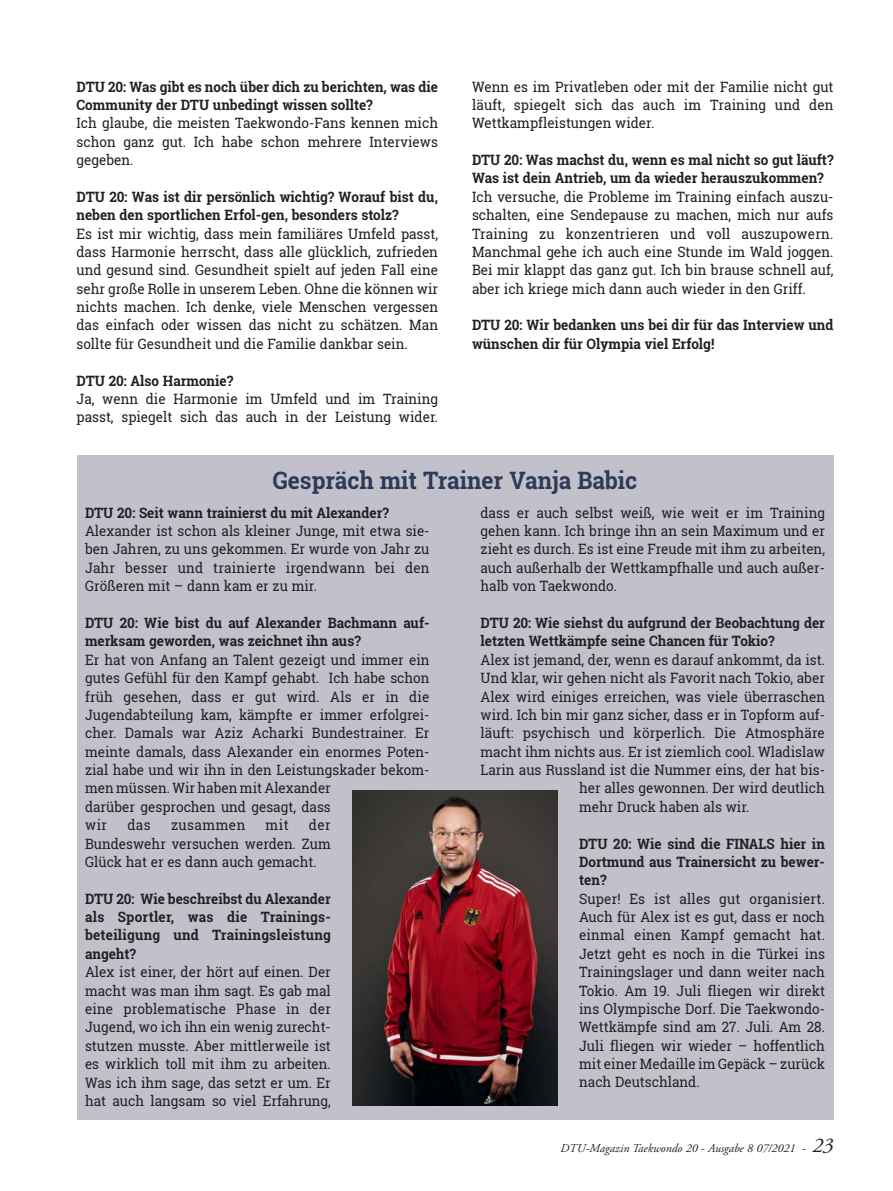
<style>
.page{position:relative;width:893px;height:1191px;background:#fff}
.page>*{position:absolute;margin:0;border:0;box-sizing:border-box;transform-origin:0 0}
.t1{font:700 24px "Roboto Slab";color:#2e3a57;scale:.95 1}
.t2{font:14.25px/18.3px "Roboto Slab";color:#231f20;text-align:justify;scale:.95 1}
.t3{font:700 14.25px/18.3px "Roboto Slab";color:#231f20;scale:.95 1}
.t4{font:14.25px "Roboto Slab";letter-spacing:.035em;color:#231f20;scale:.95 1}
.t5{font:italic 12px "Adobe Garamond Pro";color:#231f20}
.s1{font-size:21px}
</style>
<div class="page">
<div style="left:77px;top:455px;width:756px;height:664px;background:#c2c0ca"></div>
<img style="left:352px;top:790px;width:206px;height:316px">
<p class="t3" style="left:77px;top:77px;width:382px">DTU 20: Was gibt es noch über dich zu berichten, was die<br>Community der DTU unbedingt wissen sollte?</p>
<p class="t2" style="left:77px;top:114px;width:382px">Ich glaube, die meisten Taekwondo-Fans kennen mich schon ganz gut. Ich habe schon mehrere Interviews gegeben.</p>
<p class="t3" style="left:77px;top:187px;width:382px">DTU 20: Was ist dir persönlich wichtig? Worauf bist du, neben den sportlichen Erfol-gen, besonders stolz?</p>
<p class="t2" style="left:77px;top:224px;width:382px">Es ist mir wichtig, dass mein familiäres Umfeld passt, dass Harmonie herrscht, dass alle glücklich, zufrieden und gesund sind. Gesundheit spielt auf jeden Fall eine sehr große Rolle in unserem Leben. Ohne die können wir nichts machen. Ich denke, viele Menschen vergessen das einfach oder wissen das nicht zu schätzen. Man sollte für Gesundheit und die Familie dankbar sein.</p>
<p class="t3" style="left:77px;top:371px;width:167px">DTU 20: Also Harmonie?</p>
<p class="t2" style="left:77px;top:389px;width:382px">Ja, wenn die Harmonie im Umfeld und im Training passt, spiegelt sich das auch in der Leistung wider.</p>
<p class="t2" style="left:472px;top:77px;width:382px">Wenn es im Privatleben oder mit der Familie nicht gut läuft, spiegelt sich das auch im Training und den Wettkampfleistungen wider.</p>
<p class="t3" style="left:472px;top:150px;width:382px">DTU 20: Was machst du, wenn es mal nicht so gut läuft?<br>Was ist dein Antrieb, um da wieder herauszukommen?</p>
<p class="t2" style="left:472px;top:187px;width:382px">Ich versuche, die Probleme im Training einfach auszu&shy;schalten, eine Sendepause zu machen, mich nur aufs Training zu konzentrieren und voll auszupowern.<br>Manchmal gehe ich auch eine Stunde im Wald joggen.<br>Bei mir klappt das ganz gut. Ich bin brause schnell auf, aber ich kriege mich dann auch wieder in den Griff.</p>
<p class="t3" style="left:472px;top:316px;width:382px">DTU 20: Wir bedanken uns bei dir für das Interview und wünschen dir für Olympia viel Erfolg!</p>
<h1 class="t1" style="left:273px;top:463px;width:385px">Gespräch mit Trainer Vanja Babic</h1>
<p class="t3" style="left:85px;top:503px;width:321px">DTU 20: Seit wann trainierst du mit Alexander?</p>
<p class="t2" style="left:85px;top:521px;width:364px">Alexander ist schon als kleiner Junge, mit etwa sie&shy;ben Jahren, zu uns gekommen. Er wurde von Jahr zu Jahr besser und trainierte irgendwann bei den Größeren mit – dann kam er zu mir.</p>
<p class="t3" style="left:85px;top:613px;width:364px">DTU 20: Wie bist du auf Alexander Bachmann auf&shy;merksam geworden, was zeichnet ihn aus?</p>
<p class="t2" style="left:85px;top:650px;width:364px;text-align:left">Er hat von Anfang an Talent gezeigt und immer ein gutes Gefühl für den Kampf gehabt. Ich habe schon früh gesehen, dass er gut wird. Als er in die Jugendabteilung kam, kämpfte er immer erfolgrei&shy;cher. Damals war Aziz Acharki Bundestrainer. Er meinte damals, dass Alexander ein enormes Poten&shy;zial habe und wir ihn in den Leistungskader bekom&shy;men müssen. Wir haben mit Alexander<br>darüber gesprochen und gesagt, dass<br>wir</p>
<p class="t2" style="left:85px;top:815px;width:260px;text-indent:224px">der Bundeswehr versuchen werden. Zum Glück hat er es dann auch gemacht.</p>
<p class="t3" style="left:85px;top:889px;width:260px;text-align:justify">DTU 20: Wie beschreibst du Alexander als Sportler, was die Trainings&shy;beteiligung und Trainingsleistung angeht?</p>
<p class="t2" style="left:85px;top:962px;width:260px">Alex ist einer, der hört auf einen. Der macht was man ihm sagt. Es gab mal eine problematische Phase in der Jugend, wo ich ihn ein wenig zurecht&shy;stutzen musste. Aber mittlerweile ist es wirklich toll mit ihm zu arbeiten.<br>Was ich ihm sage, das setzt er um. Er hat auch langsam so viel Erfahrung,</p>
<p class="t2" style="left:127px;top:815px;width:26px">das</p>
<p class="t4" style="left:171px;top:815px;width:80px">zusammen</p>
<p class="t2" style="left:266px;top:815px;width:26px">mit</p>
<p class="t2" style="left:480px;top:503px;width:364px">dass er auch selbst weiß, wie weit er im Training gehen kann. Ich bringe ihn an sein Maximum und er zieht es durch. Es ist eine Freude mit ihm zu arbeiten, auch außerhalb der Wettkampfhalle und auch außer&shy;halb von Taekwondo.</p>
<p class="t3" style="left:480px;top:613px;width:364px">DTU 20: Wie siehst du aufgrund der Beobachtung der letzten Wettkämpfe seine Chancen für Tokio?</p>
<p class="t2" style="left:480px;top:650px;width:364px">Alex ist jemand, der, wenn es darauf ankommt, da ist.</p>
<p class="t2" style="left:480px;top:668px;width:364px">Und klar, wir gehen nicht als Favorit nach Tokio, aber</p>
<p class="t2" style="left:480px;top:687px;width:364px">Alex wird einiges erreichen, was viele überraschen</p>
<p class="t2" style="left:480px;top:705px;width:364px">wird. Ich bin mir ganz sicher, dass er in Topform auf-</p>
<p class="t2" style="left:480px;top:723px;width:364px">läuft: psychisch und körperlich. Die Atmosphäre</p>
<p class="t2" style="left:480px;top:742px;width:364px">macht ihm nichts aus. Er ist ziemlich cool. Wladislaw</p>
<p class="t2" style="left:480px;top:760px;width:364px">Larin aus Russland ist die Nummer eins, der hat bis-</p>
<p class="t2" style="left:579px;top:778px;width:260px">her alles gewonnen. Der wird deutlich</p>
<p class="t2" style="left:579px;top:797px;width:181px">mehr Druck haben als wir.</p>
<p class="t3" style="left:579px;top:833px;width:260px;text-align:justify">DTU 20: Wie sind die FINALS hier in Dortmund aus Trainersicht zu bewer&shy;ten?</p>
<p class="t2" style="left:579px;top:889px;width:260px">Super! Es ist alles gut organisiert.<br>Auch für Alex ist es gut, dass er noch einmal einen Kampf gemacht hat.<br>Jetzt geht es noch in die Türkei ins Trainingslager und dann weiter nach Tokio. Am 19. Juli fliegen wir direkt ins Olympische Dorf. Die Taekwondo-Wettkämpfe sind am 27. Juli. Am 28.<br>Juli fliegen wir wieder – hoffentlich mit einer Medaille im Gepäck – zurück nach Deutschland.</p>
<p class="t5" style="left:560px;top:1141px;width:275px">DTU-Magazin Taekwondo 20 - Ausgabe 8 07/2021 - <span class="s1">23</span></p>
</div>
